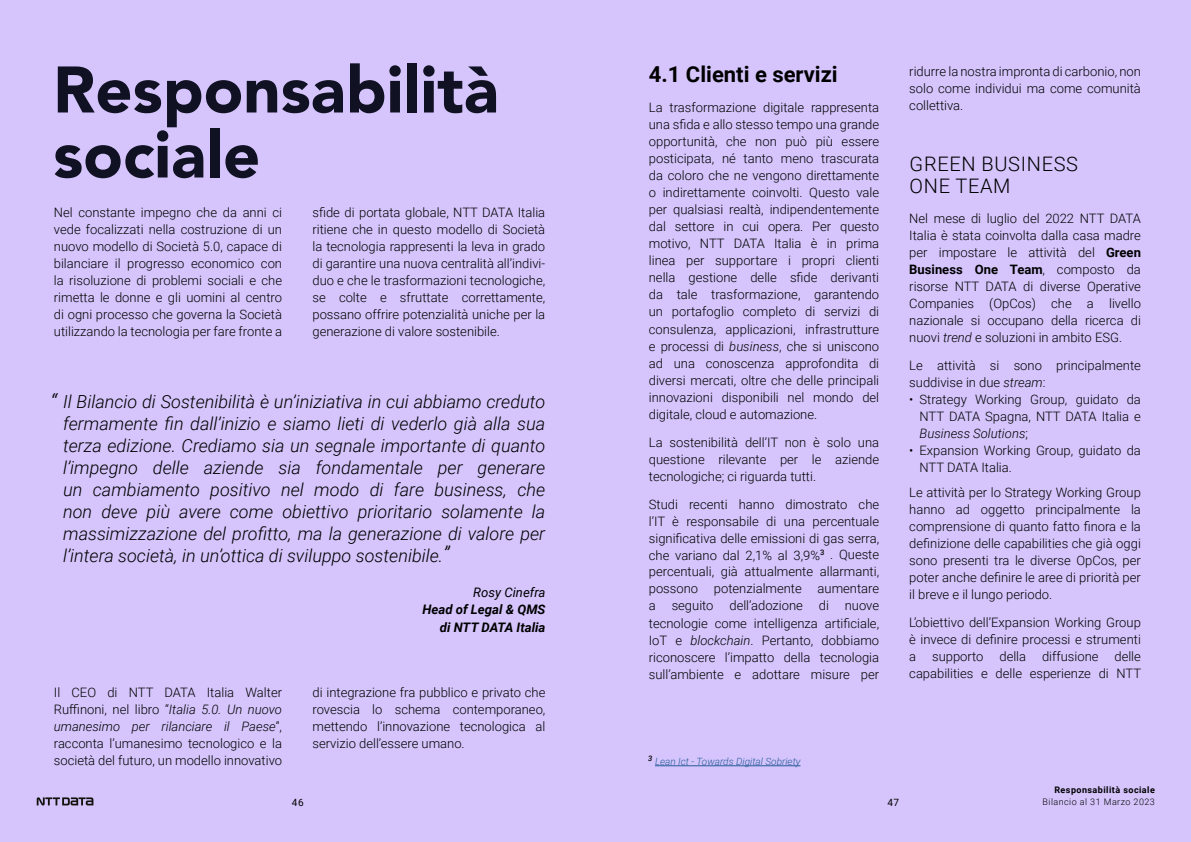
<style>
.page{position:relative;width:1191px;height:842px;background:#d5c5fc}
.page>*{position:absolute;margin:0;border:0;box-sizing:border-box;transform-origin:0 0}
.t1{font:900 65px/65px "Avenir";color:#101223}
.t2{font:700 22px "Roboto";color:#000}
.t3{font:300 20px/22px "Roboto";letter-spacing:.035em;color:#000}
.t4{font:italic 300 18px/22px "Roboto";color:#000;text-align:justify}
.t5{font:italic 700 13.1px/17.2px "Roboto";color:#000;text-align:right}
.t6{font:italic 13.1px "Roboto";color:#000}
.t7{font:300 13px/17px "Roboto";color:#000;text-align:justify}
.t8{font:italic 300 10px "Roboto";color:#275b9b}
.t9{font:10px "Roboto";color:#000}
.t10{font:300 9px "Roboto";letter-spacing:.05em;color:#000}
.t11{font:700 9px "Roboto";letter-spacing:.05em;color:#000}
.s1{font-size:22.2px}
.s2{font-size:22px}
.s3{font-style:italic}
.s4{font-weight:700}
</style>
<div class="page">
<svg style="left:37px;top:797px;width:56px;height:8px"></svg>
<hr style="left:655px;top:765px;width:145px;height:1px;background:#275b9b">
<h1 class="t1" style="left:53px;top:56px;width:447px">Responsabilità sociale</h1>
<p class="t7" style="left:54px;top:203px;width:230px">Nel constante impegno che da anni ci vede focalizzati nella costruzione di un nuovo modello di Società 5.0, capace di bilanciare il progresso economico con la risoluzione di problemi sociali e che rimetta le donne e gli uomini al centro di ogni processo che governa la Società utilizzando la tecnologia per fare fronte a</p>
<p class="t7" style="left:312px;top:203px;width:234px">sfide di portata globale, NTT DATA Italia ritiene che in questo modello di Società la tecnologia rappresenti la leva in grado di garantire una nuova centralità all’indivi&shy;duo e che le trasformazioni tecnologiche, se colte e sfruttate correttamente, possano offrire potenzialità uniche per la generazione di valore sostenibile.</p>
<p class="t4" style="left:63px;top:390px;width:483px;text-indent:-13px"><span class="s1">“</span> Il Bilancio di Sostenibilità è un’iniziativa in cui abbiamo creduto fermamente fin dall’inizio e siamo lieti di vederlo già alla sua terza edizione. Crediamo sia un segnale importante di quanto l’impegno delle aziende sia fondamentale per generare un cambiamento positivo nel modo di fare business, che non deve più avere come obiettivo prioritario solamente la massimizzazione del profitto, ma la generazione di valore per l’intera società, in un’ottica di sviluppo sostenibile.<span class="s2">”</span></p>
<p class="t6" style="left:473px;top:583px;width:74px">Rosy Cinefra</p>
<p class="t5" style="left:422px;top:601px;width:124px">Head of Legal &amp; QMS di NTT DATA Italia</p>
<p class="t7" style="left:54px;top:684px;width:230px">Il CEO di NTT DATA Italia Walter Ruffinoni, nel libro “<span class="s3">Italia 5.0. Un nuovo umanesimo per rilanciare il Paese</span>”, racconta l’umanesimo tecnologico e la società del futuro, un modello innovativo</p>
<p class="t7" style="left:312px;top:684px;width:234px">di integrazione fra pubblico e privato che rovescia lo schema contemporaneo, mettendo l’innovazione tecnologica al servizio dell’essere umano.</p>
<h2 class="t2" style="left:649px;top:59px;width:190px">4.1 Clienti e servizi</h2>
<p class="t7" style="left:649px;top:99px;width:232px">La trasformazione digitale rappresenta una sfida e allo stesso tempo una grande opportunità, che non può più essere posticipata, né tanto meno trascurata da coloro che ne vengono direttamente o indirettamente coinvolti. Questo vale per qualsiasi realtà, indipendentemente dal settore in cui opera. Per questo motivo, NTT DATA Italia è in prima linea per supportare i propri clienti nella gestione delle sfide derivanti da tale trasformazione, garantendo un portafoglio completo di servizi di consulenza, applicazioni, infrastrutture e processi di <span class="s3">business</span>, che si uniscono ad una conoscenza approfondita di diversi mercati, oltre che delle principali innovazioni disponibili nel mondo del digitale, cloud e automazione.</p>
<p class="t7" style="left:649px;top:433px;width:232px">La sostenibilità dell’IT non è solo una questione rilevante per le aziende tecnologiche; ci riguarda tutti.</p>
<p class="t7" style="left:649px;top:495px;width:232px">Studi recenti hanno dimostrato che l’IT è responsabile di una percentuale significativa delle emissioni di gas serra, che variano dal 2,1% al 3,9%<sup>3</sup> . Queste percentuali, già attualmente allarmanti, possono potenzialmente aumentare a seguito dell’adozione di nuove tecnologie come intelligenza artificiale, IoT e <span class="s3">blockchain</span>. Pertanto, dobbiamo riconoscere l’impatto della tecnologia sull’ambiente e adottare misure per</p>
<p class="t8" style="left:648px;top:754px;width:154px"><sup>3</sup> Lean Ict - Towards Digital Sobriety</p>
<p class="t7" style="left:909px;top:62px;width:233px">ridurre la nostra impronta di carbonio, non solo come individui ma come comunità collettiva.</p>
<h3 class="t3" style="left:909px;top:152px;width:170px">GREEN BUSINESS<br>ONE TEAM</h3>
<p class="t7" style="left:909px;top:209px;width:233px">Nel mese di luglio del 2022 NTT DATA Italia è stata coinvolta dalla casa madre per impostare le attività del <span class="s4">Green Business One Team</span>, composto da risorse NTT DATA di diverse Operative Companies (OpCos) che a livello nazionale si occupano della ricerca di nuovi <span class="s3">trend</span> e soluzioni in ambito ESG.</p>
<p class="t7" style="left:909px;top:356px;width:233px">Le attività si sono principalmente suddivise in due <span class="s3">stream</span>:</p>
<p class="t7" style="left:919px;top:390px;width:223px;text-indent:-10px">• Strategy Working Group, guidato da NTT DATA Spagna, NTT DATA Italia e <span class="s3">Business Solutions</span>;</p>
<p class="t7" style="left:919px;top:441px;width:223px;text-indent:-10px">• Expansion Working Group, guidato da<br>NTT DATA Italia.</p>
<p class="t7" style="left:909px;top:483px;width:233px">Le attività per lo Strategy Working Group hanno ad oggetto principalmente la comprensione di quanto fatto finora e la definizione delle capabilities che già oggi sono presenti tra le diverse OpCos, per poter anche definire le aree di priorità per il breve e il lungo periodo.</p>
<p class="t7" style="left:909px;top:613px;width:233px">L’obiettivo dell’Expansion Working Group è invece di definire processi e strumenti a supporto della diffusione delle capabilities e delle esperienze di NTT</p>
<p class="t11" style="left:1054px;top:783px;width:102px">Responsabilità sociale</p>
<p class="t9" style="left:292px;top:795px;width:13px">46</p>
<p class="t9" style="left:887px;top:796px;width:13px">47</p>
<p class="t10" style="left:1042px;top:796px;width:114px">Bilancio al 31 Marzo 2023</p>
</div>
